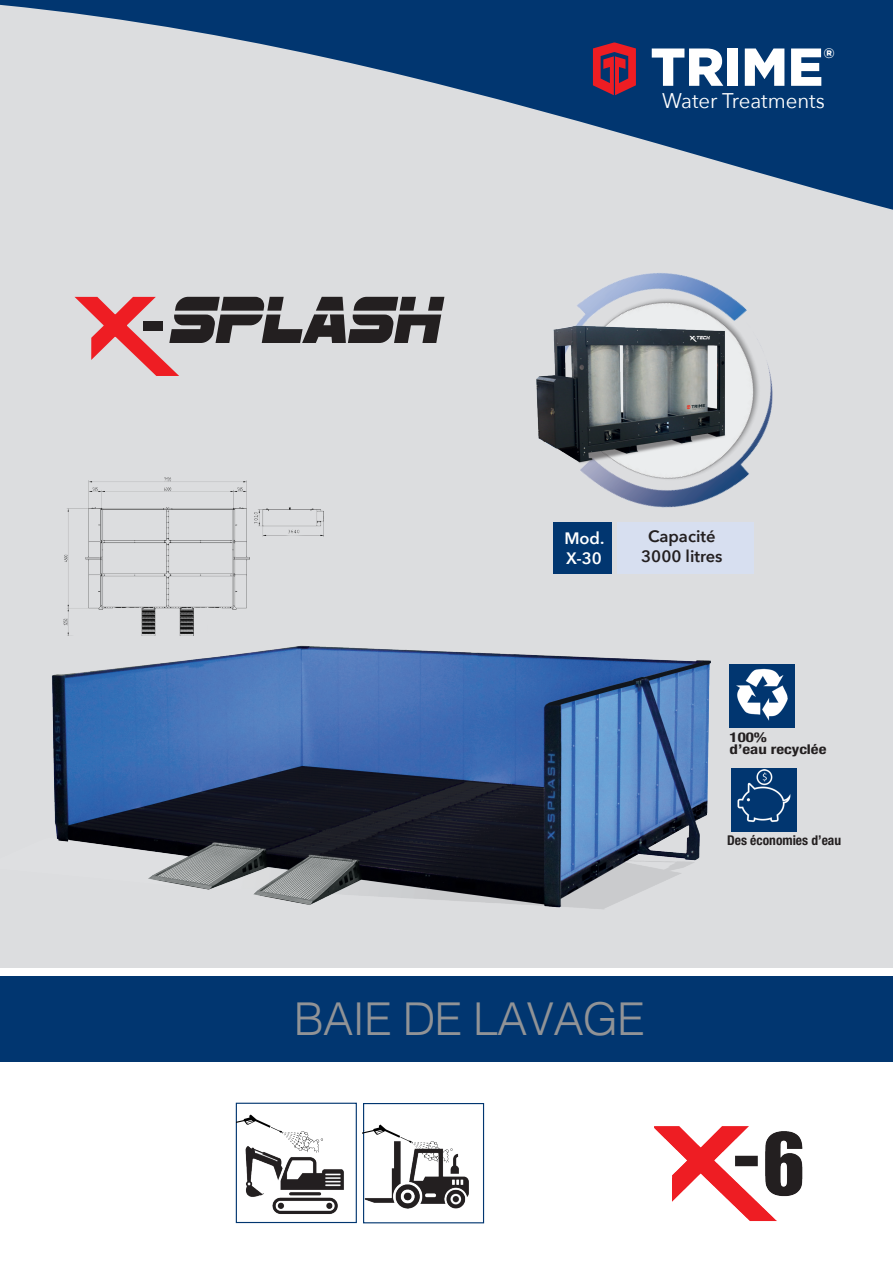
<style>
.page{position:relative;width:893px;height:1263px;background:#fff}
.page>*{position:absolute;margin:0;border:0;box-sizing:border-box;transform-origin:0 0}
.t1{font:69.3px "SF Sports Night";color:#231f20}
.t2{font:900 53.25px "Gotham";color:#fff}
.t3{font:300 45.3px "Helvetica";letter-spacing:-.02em;color:#919396}
.t4{font:21.15px "Avenir Next";color:#fff;scale:.96 1}
.t5{font:600 16.5px/19.8px "Avenir Next";color:#231f20;text-align:center}
.t6{font:600 16.5px/19.8px "Avenir Next";color:#fff}
.t7{font:900 13.65px "Gotham";color:#fff}
.t8{font:700 condensed 13.5px/12px "Helvetica Neue LT Std";color:#231f20;scale:1.25 1}
.t9{font:700 condensed 13.5px "Helvetica Neue LT Std";color:#231f20}
</style>
<div class="page">
<div style="left:0;top:0;width:893px;height:967px;background:#dcdddf"></div>
<svg style="left:75px;top:296px;width:104px;height:80px"></svg>
<div style="left:144px;top:321px;width:19px;height:9px;background:#231f20"></div>
<div style="left:0;top:977px;width:893px;height:85px;background:#013670"></div>
<div style="left:236px;top:1103px;width:121px;height:120px;border:1px solid #013670"></div>
<div style="left:363px;top:1103px;width:121px;height:120px;border:1px solid #013670"></div>
<svg style="left:363px;top:1124px;width:24px;height:6px"></svg>
<svg style="left:236px;top:1114px;width:35px;height:12px"></svg>
<img style="left:235px;top:1126px;width:122px;height:90px">
<img style="left:362px;top:1130px;width:122px;height:90px">
<img style="left:654px;top:1126px;width:149px;height:95px">
<svg style="left:0;top:0;width:893px;height:210px"></svg>
<svg style="left:593px;top:43px;width:43px;height:52px;background:#9e253c"></svg>
<img style="left:461px;top:194px;width:383px;height:314px">
<img style="left:52px;top:635px;width:745px;height:274px">
<img style="left:63px;top:477px;width:261px;height:158px">
<img style="left:526px;top:323px;width:203px;height:142px">
<div style="left:553px;top:522px;width:59px;height:52px;background:#013670"></div>
<div style="left:617px;top:522px;width:137px;height:52px;background:#d7dff0"></div>
<div style="left:730px;top:664px;width:65px;height:63px;background:#013670"></div>
<img style="left:736px;top:668px;width:52px;height:53px">
<div style="left:731px;top:768px;width:66px;height:63px;background:#013670"></div>
<img style="left:737px;top:769px;width:54px;height:54px">
<h1 class="t1" style="left:171px;top:290px;width:272px">SPLASH</h1>
<p class="t2" style="left:650px;top:36px;width:174px">TRIME</p>
<p class="t7" style="left:823px;top:45px;width:13px">®</p>
<p class="t4" style="left:662px;top:82px;width:171px">Water Treatments</p>
<p class="t6" style="left:564px;top:528px;width:41px">Mod.<br>X-30</p>
<p class="t5" style="left:641px;top:526px;width:83px">Capacité<br>3000 litres</p>
<p class="t8" style="left:730px;top:731px;width:79px">100%<br>d’eau recyclée</p>
<p class="t9" style="left:727px;top:832px;width:116px">Des économies d’eau</p>
<p class="t3" style="left:294px;top:980px;width:352px">BAIE DE LAVAGE</p>
<p class="t3" style="left:339px;top:980px;width:261px">WASH RACK</p>
</div>
